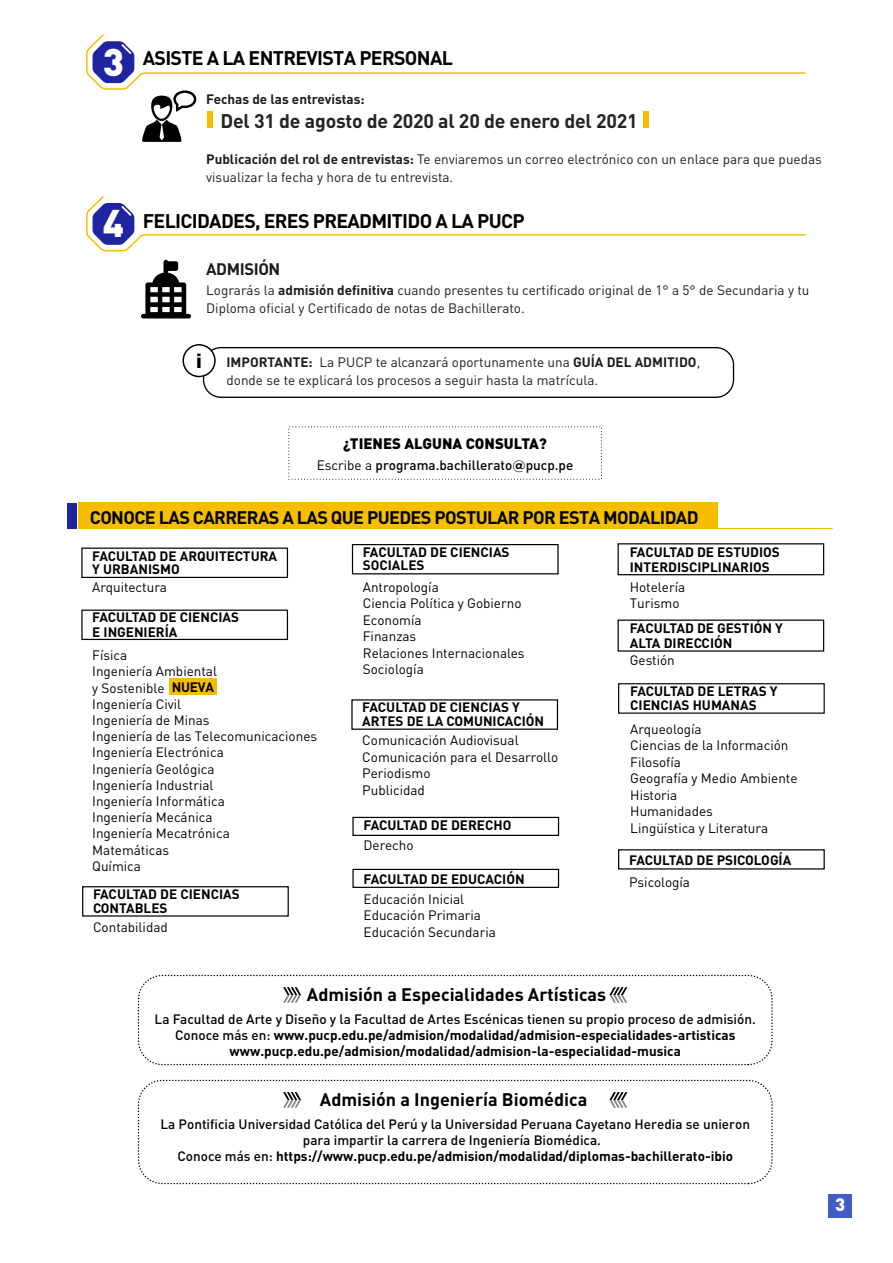
<style>
.page{position:relative;width:893px;height:1263px;background:#fff}
.page>*{position:absolute;margin:0;border:0;box-sizing:border-box;transform-origin:0 0}
.t1{font:900 38.1px "DINOT";color:#fff}
.t2{font:900 20.1px "DINOT";color:#000}
.t3{font:700 19.5px "DINOT";letter-spacing:-.035em;color:#000}
.t4{font:700 19.5px "DINOT";letter-spacing:-.01em;color:#222422}
.t5{font:700 18px "DINOT";color:#000}
.t6{font:700 18px "DINOT";letter-spacing:-.035em;color:#000}
.t7{font:900 18px "DINOT";color:#fff}
.t8{font:700 16.5px "DINOT";letter-spacing:-.025em;color:#1d1d1b}
.t9{font:900 15px "DINOT";color:#000}
.t10{font:13.5px/16.5px "DINOT";color:#000}
.t11{font:700 13.5px/13.5px "DINOT";color:#000}
.t12{font:13.5px/18px "DINOT";color:#1d1d1b}
.t13{font:500 13.5px/16.2px "DINOT";color:#000;text-align:center}
.t14{font:700 13.5px "DINOT";color:#1d1d1b}
.s1{font-weight:700}
.s2{font-weight:900;font-size:38.1px;color:#fff}
.s3{font-weight:400}
.s4{font-family:"Gotham";font-weight:700}
.s5{font-weight:500}
</style>
<div class="page">
<div style="left:78px;top:503px;width:640px;height:26px;background:#f7be00"></div>
<hr style="left:185px;top:528px;width:648px;height:1px;background:#f7be00">
<svg style="left:86px;top:34px;width:720px;height:108px"></svg>
<svg style="left:86px;top:196px;width:720px;height:56px"></svg>
<svg style="left:141px;top:260px;width:50px;height:58px"></svg>
<div style="left:203px;top:347px;width:531px;height:51px;border:1px solid #000;border-radius:17px"></div>
<div style="left:183px;top:345px;width:32px;height:31px;background:#fff;border-radius:50%"></div>
<div style="left:182px;top:344px;width:34px;height:33px;border:2px solid #000;border-radius:50%"></div>
<div style="left:828px;top:1194px;width:24px;height:23px;background:#425cc7"></div>
<div style="left:81px;top:548px;width:207px;height:30px;border:1px solid #000"></div>
<div style="left:617px;top:619px;width:207px;height:33px;border:1px solid #000"></div>
<div style="left:617px;top:543px;width:207px;height:32px;border:1px solid #000"></div>
<div style="left:618px;top:683px;width:207px;height:31px;border:1px solid #000"></div>
<div style="left:82px;top:886px;width:207px;height:30px;border:1px solid #000"></div>
<div style="left:352px;top:544px;width:207px;height:30px;border:1px solid #000"></div>
<div style="left:352px;top:817px;width:207px;height:19px;border:1px solid #000"></div>
<div style="left:352px;top:869px;width:207px;height:19px;border:1px solid #000"></div>
<div style="left:351px;top:699px;width:207px;height:31px;border:1px solid #000"></div>
<div style="left:81px;top:610px;width:207px;height:30px;border:1px solid #000"></div>
<svg style="left:283px;top:987px;width:18px;height:16px"></svg>
<svg style="left:609px;top:987px;width:18px;height:16px"></svg>
<div style="left:138px;top:975px;width:635px;height:90px;border:1px dashed #000;border-radius:24px"></div>
<svg style="left:283px;top:1092px;width:18px;height:16px"></svg>
<svg style="left:609px;top:1092px;width:18px;height:16px"></svg>
<div style="left:138px;top:1080px;width:635px;height:104px;border:1px dashed #000;border-radius:24px"></div>
<div style="left:67px;top:503px;width:10px;height:25px;background:#2024a0"></div>
<div style="left:169px;top:678px;width:48px;height:16px;background:#f7be00"></div>
<h1 class="t1" style="left:103px;top:36px;width:23px">3</h1>
<h3 class="t3" style="left:143px;top:45px;width:312px">ASISTE A LA ENTREVISTA PERSONAL</h3>
<p class="t14" style="left:206px;top:90px;width:160px">Fechas de las entrevistas:</p>
<h3 class="t4" style="left:220px;top:108px;width:419px">Del 31 de agosto de 2020 al 20 de enero del 2021</h3>
<p class="t12" style="left:206px;top:150px;width:617px"><span class="s1">Publicación del rol de entrevistas:</span> Te enviaremos un correo electrónico con un enlace para que puedas visualizar la fecha y hora de tu entrevista.</p>
<h3 class="t3" style="left:103px;top:209px;width:424px"><span class="s2">4</span> FELICIDADES, ERES PREADMITIDO A LA PUCP</h3>
<p class="t8" style="left:206px;top:259px;width:76px">ADMISIÓN</p>
<p class="t12" style="left:206px;top:281px;width:605px">Lograrás la <span class="s1">admisión definitiva</span> cuando presentes tu certificado original de 1° a 5° de Secundaria y tu<br>Diploma oficial y Certificado de notas de Bachillerato.</p>
<p class="t12" style="left:226px;top:353px;width:475px"><span class="s1">IMPORTANTE:</span> La PUCP te alcanzará oportunamente una <span class="s1">GUÍA DEL ADMITIDO</span>, donde se te explicará los procesos a seguir hasta la matrícula.</p>
<h2 class="t2" style="left:196px;top:348px;width:7px">i</h2>
<p class="t9" style="left:343px;top:434px;width:205px">¿TIENES ALGUNA CONSULTA?</p>
<p class="t13" style="left:317px;top:457px;width:258px"><span class="s3">Escribe a</span> programa.bachillerato<span class="s4">@</span>pucp.pe</p>
<h3 class="t6" style="left:90px;top:506px;width:610px">CONOCE LAS CARRERAS A LAS QUE PUEDES POSTULAR POR ESTA MODALIDAD</h3>
<p class="t11" style="left:92px;top:549px;width:186px">FACULTAD DE ARQUITECTURA<br>Y URBANISMO</p>
<p class="t10" style="left:92px;top:579px;width:76px">Arquitectura</p>
<p class="t11" style="left:92px;top:610px;width:148px;line-height:15px">FACULTAD DE CIENCIAS<br>E INGENIERÍA</p>
<p class="t10" style="left:92px;top:647px;width:226px">Física<br>Ingeniería Ambiental<br>y Sostenible<br>Ingeniería Civil<br>Ingeniería de Minas<br>Ingeniería de las Telecomunicaciones<br>Ingeniería Electrónica<br>Ingeniería Geológica<br>Ingeniería Industrial<br>Ingeniería Informática<br>Ingeniería Mecánica<br>Ingeniería Mecatrónica<br>Matemáticas<br>Química</p>
<p class="t11" style="left:172px;top:680px;width:44px">NUEVA</p>
<p class="t11" style="left:93px;top:887px;width:148px">FACULTAD DE CIENCIAS<br>CONTABLES</p>
<p class="t10" style="left:93px;top:919px;width:76px">Contabilidad</p>
<p class="t11" style="left:363px;top:544px;width:148px">FACULTAD DE CIENCIAS<br>SOCIALES</p>
<p class="t10" style="left:363px;top:578px;width:163px">Antropología<br>Ciencia Política y Gobierno<br>Economía<br>Finanzas<br>Relaciones Internacionales<br>Sociología</p>
<p class="t11" style="left:362px;top:700px;width:183px">FACULTAD DE CIENCIAS Y<br>ARTES DE LA COMUNICACIÓN</p>
<p class="t10" style="left:362px;top:732px;width:197px">Comunicación Audiovisual<br>Comunicación para el Desarrollo<br>Periodismo<br>Publicidad</p>
<p class="t11" style="left:364px;top:818px;width:149px">FACULTAD DE DERECHO</p>
<p class="t10" style="left:364px;top:836px;width:51px">Derecho</p>
<p class="t11" style="left:364px;top:872px;width:163px">FACULTAD DE EDUCACIÓN</p>
<p class="t10" style="left:364px;top:890px;width:134px">Educación Inicial<br>Educación Primaria<br>Educación Secundaria</p>
<h3 class="t5" style="left:307px;top:983px;width:301px">Admisión a Especialidades Artísticas</h3>
<p class="t11" style="left:630px;top:544px;width:152px;line-height:15px">FACULTAD DE ESTUDIOS<br>INTERDISCIPLINARIOS</p>
<p class="t10" style="left:630px;top:578px;width:57px">Hotelería<br>Turismo</p>
<p class="t11" style="left:630px;top:621px;width:155px;line-height:15px">FACULTAD DE GESTIÓN Y<br>ALTA DIRECCIÓN</p>
<p class="t10" style="left:630px;top:651px;width:47px">Gestión</p>
<p class="t11" style="left:630px;top:684px;width:149px;line-height:14.1px">FACULTAD DE LETRAS Y<br>CIENCIAS HUMANAS</p>
<p class="t10" style="left:630px;top:720px;width:169px">Arqueología<br>Ciencias de la Información<br>Filosofía<br>Geografía y Medio Ambiente<br>Historia<br>Humanidades<br>Lingüística y Literatura</p>
<p class="t11" style="left:629px;top:853px;width:164px">FACULTAD DE PSICOLOGÍA</p>
<p class="t10" style="left:629px;top:873px;width:62px">Psicología</p>
<p class="t11" style="left:155px;top:1010px;width:603px;line-height:16.2px;text-align:center"><span class="s5">La Facultad de Arte y Diseño y la Facultad de Artes Escénicas tienen su propio proceso de admisión.<br>Conoce más en:</span> www.pucp.edu.pe/admision/modalidad/admision-especialidades-artisticas www.pucp.edu.pe/admision/modalidad/admision-la-especialidad-musica</p>
<h3 class="t5" style="left:320px;top:1087px;width:269px">Admisión a Ingeniería Biomédica</h3>
<p class="t13" style="left:160px;top:1115px;width:591px">La Pontificia Universidad Católica del Perú y la Universidad Peruana Cayetano Heredia se unieron para impartir la carrera de Ingeniería Biomédica.<br>Conoce más en: <span class="s1">https://www.pucp.edu.pe/admision/modalidad/diplomas-bachillerato-ibio</span></p>
<h3 class="t7" style="left:835px;top:1193px;width:12px">3</h3>
</div>
